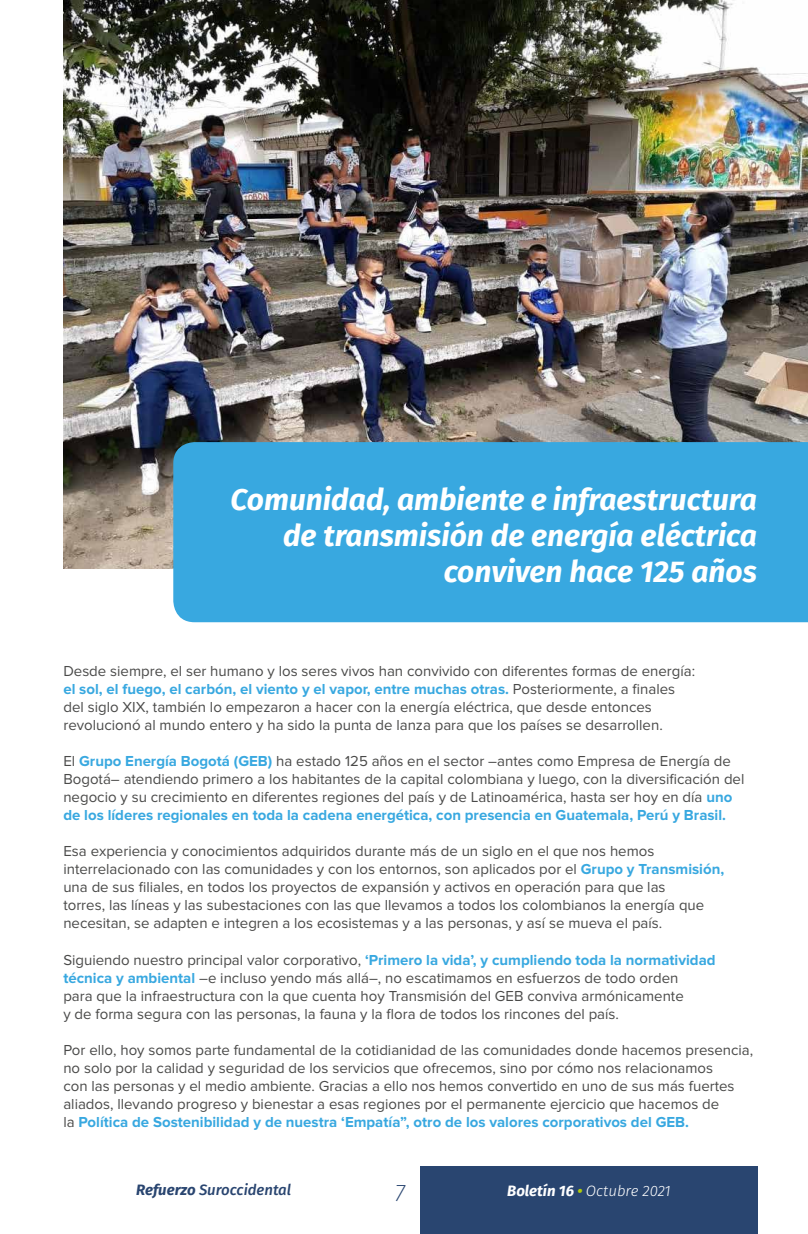
<style>
.page{position:relative;width:808px;height:1234px;background:#fff}
.page>*{position:absolute;margin:0;border:0;box-sizing:border-box;transform-origin:0 0}
.t1{font:italic 700 30px/36px "Fira Sans";color:#fff;text-align:right}
.t2{font:italic 200 24px "Fira Sans";color:#294570}
.t3{font:15px/18px "Proxima Nova";color:#4a4a49}
.t4{font:italic 500 15px "Fira Sans";color:#294570}
.t5{font:italic 300 15px "Fira Sans";color:#fff}
.s1{font-weight:700;color:#38a8e0}
.s2{font-weight:700}
.s3{font-weight:700;color:#afca0b}
</style>
<div class="page">
<div style="left:420px;top:1165px;width:338px;height:68px;background:#294570"></div>
<img style="left:63px;top:0;width:745px;height:568px">
<div style="left:173px;top:442px;width:635px;height:180px;background:#38a8e0"></div>
<h1 class="t1" style="left:231px;top:479px;width:528px">Comunidad, ambiente e infraestructura de transmisión de energía eléctrica conviven hace 125 años</h1>
<p class="t3" style="left:63px;top:662px;width:633px">Desde siempre, el ser humano y los seres vivos han convivido con diferentes formas de energía: <span class="s1">el sol, el fuego, el carbón, el viento y el vapor, entre muchas otras.</span> Posteriormente, a finales del siglo XIX, también lo empezaron a hacer con la energía eléctrica, que desde entonces revolucionó al mundo entero y ha sido la punta de lanza para que los países se desarrollen.</p>
<p class="t3" style="left:63px;top:752px;width:682px">El <span class="s1">Grupo Energía Bogotá (GEB)</span> ha estado 125 años en el sector –antes como Empresa de Energía de Bogotá– atendiendo primero a los habitantes de la capital colombiana y luego, con la diversificación del negocio y su crecimiento en diferentes regiones del país y de Latinoamérica, hasta ser hoy en día <span class="s1">uno de los líderes regionales en toda la cadena energética, con presencia en Guatemala, Perú y Brasil.</span></p>
<p class="t3" style="left:63px;top:842px;width:662px">Esa experiencia y conocimientos adquiridos durante más de un siglo en el que nos hemos interrelacionado con las comunidades y con los entornos, son aplicados por el <span class="s1">Grupo y Transmisión, </span>una de sus filiales, en todos los proyectos de expansión y activos en operación para que las<br>torres, las líneas y las subestaciones con las que llevamos a todos los colombianos la energía que necesitan, se adapten e integren a los ecosistemas y a las personas, y así se mueva el país.</p>
<p class="t3" style="left:63px;top:950px;width:654px">Siguiendo nuestro principal valor corporativo, <span class="s1">‘Primero la vida’, y cumpliendo toda la normatividad técnica y ambiental</span> –e incluso yendo más allá–, no escatimamos en esfuerzos de todo orden<br>para que la infraestructura con la que cuenta hoy Transmisión del GEB conviva armónicamente<br>y de forma segura con las personas, la fauna y la flora de todos los rincones del país.</p>
<p class="t3" style="left:63px;top:1040px;width:691px">Por ello, hoy somos parte fundamental de la cotidianidad de las comunidades donde hacemos presencia, no solo por la calidad y seguridad de los servicios que ofrecemos, sino por cómo nos relacionamos<br>con las personas y el medio ambiente. Gracias a ello nos hemos convertido en uno de sus más fuertes aliados, llevando progreso y bienestar a esas regiones por el permanente ejercicio que hacemos de<br>la <span class="s1">Política de Sostenibilidad y de nuestra ‘Empatía”, otro de los valores corporativos del GEB.</span></p>
<p class="t4" style="left:136px;top:1177px;width:156px"><span class="s2">Refuerzo</span> Suroccidental</p>
<h2 class="t2" style="left:395px;top:1175px;width:12px">7</h2>
<p class="t5" style="left:507px;top:1180px;width:165px"><span class="s2">Boletín 16</span> <span class="s3">•</span> Octubre 2021</p>
</div>
